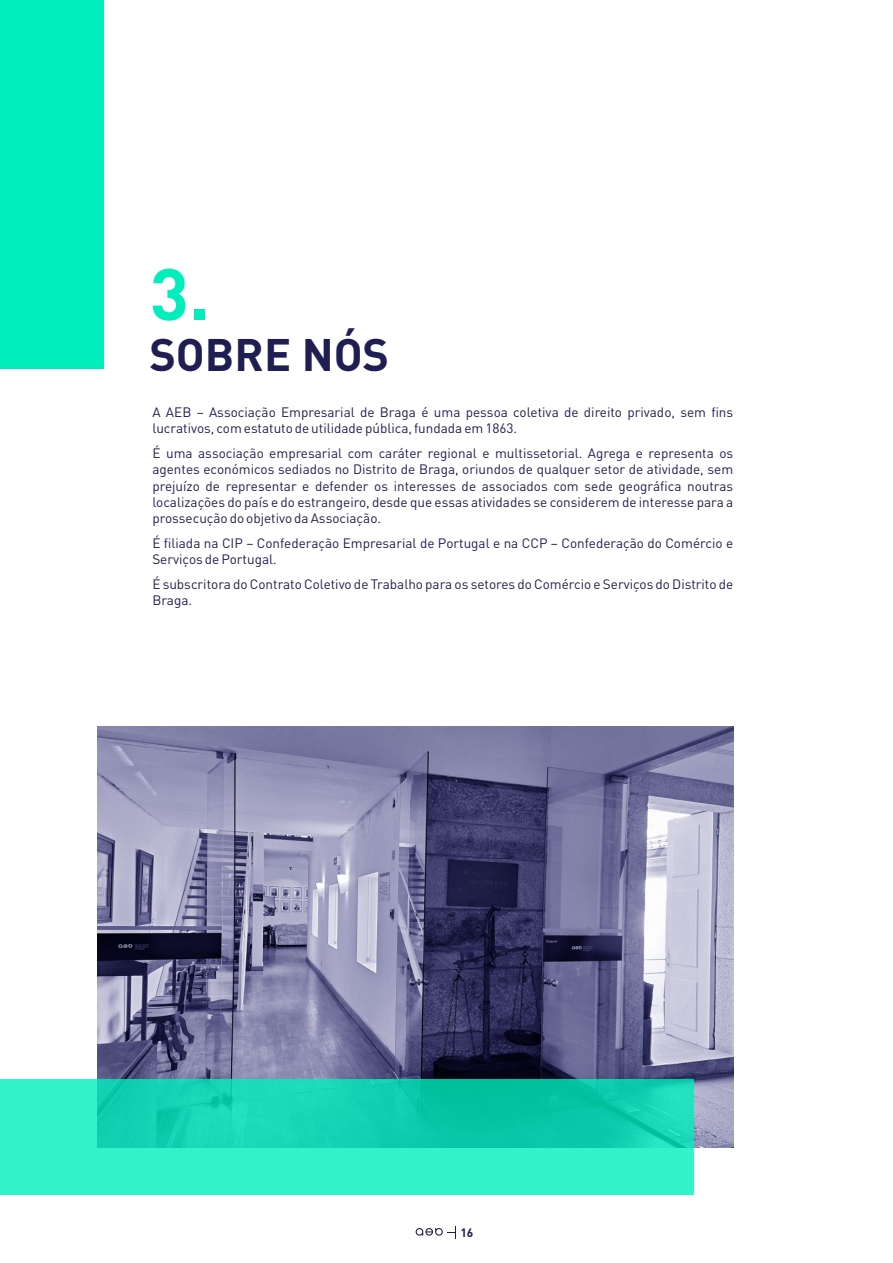
<style>
.page{position:relative;width:893px;height:1263px;background:#fff}
.page>*{position:absolute;margin:0;border:0;box-sizing:border-box;transform-origin:0 0}
.t1{font:700 72px "DIN Pro";color:#00eebc}
.t2{font:700 45px "DIN Pro";color:#1f1e52}
.t3{font:13.5px/16.4px "DIN Pro";color:#1f1e52}
.t4{font:700 12px "DIN Pro";color:#1f1e52}
</style>
<div class="page">
<div style="left:0;top:0;width:104px;height:368px;background:#00eebc"></div>
<img style="left:98px;top:727px;width:635px;height:421px">
<div style="left:0;top:1079px;width:693px;height:115px;background:#00eebc;opacity:.8"></div>
<svg style="left:416px;top:1226px;width:40px;height:12px"></svg>
<h1 class="t1" style="left:150px;top:269px;width:61px">3.</h1>
<h2 class="t2" style="left:149px;top:339px;width:241px">SOBRE NÓS</h2>
<p class="t3" style="left:152px;top:406px;width:582px">A AEB – Associação Empresarial de Braga é uma pessoa coletiva de direito privado, sem fins lucrativos, com estatuto de utilidade pública, fundada em 1863.</p>
<p class="t3" style="left:152px;top:446px;width:582px;text-align:justify">É uma associação empresarial com caráter regional e multissetorial. Agrega e representa os agentes económicos sediados no Distrito de Braga, oriundos de qualquer setor de atividade, sem prejuízo de representar e defender os interesses de associados com sede geográfica noutras localizações do país e do estrangeiro, desde que essas atividades se considerem de interesse para a prossecução do objetivo da Associação.</p>
<p class="t3" style="left:152px;top:536px;width:582px">É filiada na CIP – Confederação Empresarial de Portugal e na CCP – Confederação do Comércio e<br>Serviços de Portugal.</p>
<p class="t3" style="left:152px;top:577px;width:582px">É subscritora do Contrato Coletivo de Trabalho para os setores do Comércio e Serviços do Distrito de<br>Braga.</p>
<p class="t4" style="left:460px;top:1228px;width:15px">16</p>
</div>
